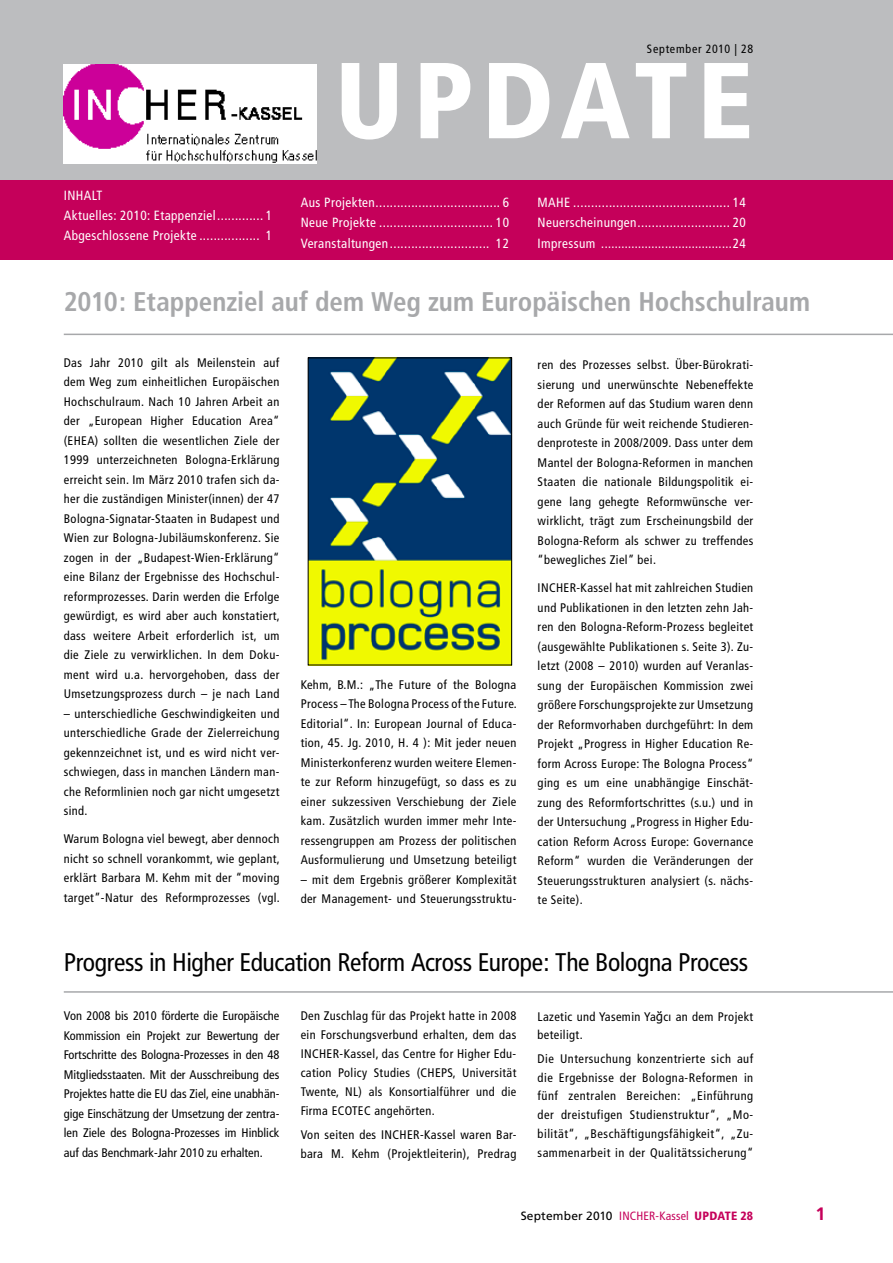
<style>
.page{position:relative;width:893px;height:1263px;background:#fff}
.page>*{position:absolute;margin:0;border:0;box-sizing:border-box;transform-origin:0 0}
.t1{font:900 condensed 107.85px "Frutiger";letter-spacing:.08em;color:#fff}
.t2{font:700 condensed 27px "Frutiger";color:#a7a8aa}
.t3{font:condensed 25.5px "Frutiger";letter-spacing:-.015em;color:#000}
.t4{font:700 18px "Frutiger";color:#c5005a}
.t5{font:condensed 13.35px/20.2px "Frutiger";letter-spacing:.03em;color:#fff;text-align:justify}
.t6{font:condensed 12.45px/19.5px "Frutiger";letter-spacing:.03em;color:#000;text-align:justify}
.t7{font:12px "Frutiger";letter-spacing:.015em;color:#000}
.t8{font:condensed 12px "Frutiger";letter-spacing:.06em;color:#000}
.s1{font-family:"Tahoma";font-stretch:normal}
.s2{font-stretch:condensed;color:#c5005a}
.s3{font-weight:900;font-stretch:condensed;color:#c5005a}
</style>
<div class="page">
<div style="left:0;top:179px;width:893px;height:81px;background:#c5005a"></div>
<div style="left:0;top:0;width:893px;height:179px;background:#bcbdbf"></div>
<img style="left:64px;top:64px;width:252px;height:100px">
<hr style="left:64px;top:334px;width:829px;height:1px;background:#a7a8aa">
<img style="left:310px;top:359px;width:200px;height:304px">
<div style="left:308px;top:357px;width:204px;height:308px;border:1px solid #000"></div>
<hr style="left:64px;top:991px;width:829px;height:2px;background:#a7a8aa">
<p class="t8" style="left:647px;top:41px;width:108px">September 2010 | 28</p>
<h1 class="t1" style="left:335px;top:36px;width:419px">UPDATE</h1>
<p class="t5" style="left:64px;top:185px;width:210px;text-align:left">INHALT<br>Aktuelles: 2010: Etappenziel............. 1<br>Abgeschlossene Projekte ................. 1</p>
<p class="t5" style="left:538px;top:192px;width:210px">MAHE ............................................ 14<br>Neuerscheinungen.......................... 20<br>Impressum .......................................24</p>
<p class="t5" style="left:301px;top:192px;width:210px">Aus Projekten................................... 6<br>Neue Projekte ................................ 10<br>Veranstaltungen............................ 12</p>
<h2 class="t2" style="left:64px;top:286px;width:748px">2010: Etappenziel auf dem Weg zum Europäischen Hochschulraum</h2>
<p class="t6" style="left:64px;top:353px;width:218px">Das Jahr 2010 gilt als Meilenstein auf dem Weg zum einheitlichen Europäischen Hochschulraum. Nach 10 Jahren Arbeit an der „European Higher Education Area“ (EHEA) sollten die wesentlichen Ziele der 1999 unterzeichneten Bologna-Erklärung erreicht sein. Im März 2010 trafen sich da&shy;her die zuständigen Minister(innen) der 47<br>Bologna-Signatar-Staaten in Budapest und Wien zur Bologna-Jubiläumskonferenz. Sie zogen in der „Budapest-Wien-Erklärung“ eine Bilanz der Ergebnisse des Hochschul&shy;reformprozesses. Darin werden die Erfolge gewürdigt, es wird aber auch konstatiert, dass weitere Arbeit erforderlich ist, um die Ziele zu verwirklichen. In dem Doku&shy;ment wird u.a. hervorgehoben, dass der Umsetzungsprozess durch – je nach Land</p>
<p class="t6" style="left:64px;top:703px;width:217px">– unterschiedliche Geschwindigkeiten und unterschiedliche Grade der Zielerreichung gekennzeichnet ist, und es wird nicht ver&shy;schwiegen, dass in manchen Ländern man&shy;che Reformlinien noch gar nicht umgesetzt sind.</p>
<p class="t6" style="left:64px;top:829px;width:218px">Warum Bologna viel bewegt, aber dennoch nicht so schnell vorankommt, wie geplant, erklärt Barbara M. Kehm mit der “moving target”-Natur des Reformprozesses (vgl.</p>
<p class="t6" style="left:301px;top:675px;width:218px">Kehm, B.M.: „The Future of the Bologna Process – The Bologna Process of the Future.<br>Editorial“. In: European Journal of Educa&shy;tion, 45. Jg. 2010, H. 4 ): Mit jeder neuen Ministerkonferenz wurden weitere Elemen&shy;te zur Reform hinzugefügt, so dass es zu einer sukzessiven Verschiebung der Ziele kam. Zusätzlich wurden immer mehr Inte&shy;ressengruppen am Prozess der politischen Ausformulierung und Umsetzung beteiligt</p>
<p class="t6" style="left:301px;top:870px;width:217px">– mit dem Ergebnis größerer Komplexität der Management- und Steuerungsstruktu-</p>
<p class="t6" style="left:538px;top:355px;width:217px">ren des Prozesses selbst. Über-Bürokrati&shy;sierung und unerwünschte Nebeneffekte der Reformen auf das Studium waren denn auch Gründe für weit reichende Studieren&shy;denproteste in 2008/2009. Dass unter dem Mantel der Bologna-Reformen in manchen Staaten die nationale Bildungspolitik ei&shy;gene lang gehegte Reformwünsche ver&shy;wirklicht, trägt zum Erscheinungsbild der Bologna-Reform als schwer zu treffendes “bewegliches Ziel” bei.</p>
<p class="t6" style="left:538px;top:578px;width:217px">INCHER-Kassel hat mit zahlreichen Studien und Publikationen in den letzten zehn Jah&shy;ren den Bologna-Reform-Prozess begleitet (ausgewählte Publikationen s. Seite 3). Zu&shy;letzt (2008 – 2010) wurden auf Veranlas&shy;sung der Europäischen Kommission zwei größere Forschungsprojekte zur Umsetzung der Reformvorhaben durchgeführt: In dem Projekt „Progress in Higher Education Re&shy;form Across Europe: The Bologna Process“ ging es um eine unabhängige Einschät&shy;zung des Reformfortschrittes (s.u.) und in der Untersuchung „Progress in Higher Edu&shy;cation Reform Across Europe: Governance Reform“ wurden die Veränderungen der Steuerungsstrukturen analysiert (s. nächs&shy;te Seite).</p>
<h3 class="t3" style="left:64px;top:947px;width:686px">Progress in Higher Education Reform Across Europe: The Bologna Process</h3>
<p class="t6" style="left:301px;top:1006px;width:217px;line-height:19px">Den Zuschlag für das Projekt hatte in 2008 ein Forschungsverbund erhalten, dem das INCHER-Kassel, das Centre for Higher Edu&shy;cation Policy Studies (CHEPS, Universität Twente, NL) als Konsortialführer und die Firma ECOTEC angehörten.</p>
<p class="t6" style="left:301px;top:1125px;width:217px;line-height:19px">Von seiten des INCHER-Kassel waren Bar&shy;bara M. Kehm (Projektleiterin), Predrag</p>
<p class="t6" style="left:538px;top:1007px;width:217px;line-height:18.9px">Lazetic und Yasemin Ya<span class="s1">ğ</span>cı an dem Projekt beteiligt.</p>
<p class="t6" style="left:538px;top:1049px;width:217px;line-height:18.9px">Die Untersuchung konzentrierte sich auf die Ergebnisse der Bologna-Reformen in fünf zentralen Bereichen: „Einführung der dreistufigen Studienstruktur“, „Mo&shy;bilität“, „Beschäftigungsfähigkeit“, „Zu&shy;sammenarbeit in der Qualitätssicherung“</p>
<p class="t6" style="left:64px;top:1006px;width:217px">Von 2008 bis 2010 förderte die Europäische Kommission ein Projekt zur Bewertung der Fortschritte des Bologna-Prozesses in den 48<br>Mitgliedsstaaten. Mit der Ausschreibung des Projektes hatte die EU das Ziel, eine unabhän&shy;gige Einschätzung der Umsetzung der zentra&shy;len Ziele des Bologna-Prozesses im Hinblick auf das Benchmark-Jahr 2010 zu erhalten.</p>
<p class="t7" style="left:521px;top:1209px;width:234px">September 2010 <span class="s2">INCHER-Kassel</span> <span class="s3">UPDATE 28</span></p>
<h3 class="t4" style="left:815px;top:1203px;width:12px">1</h3>
</div>
